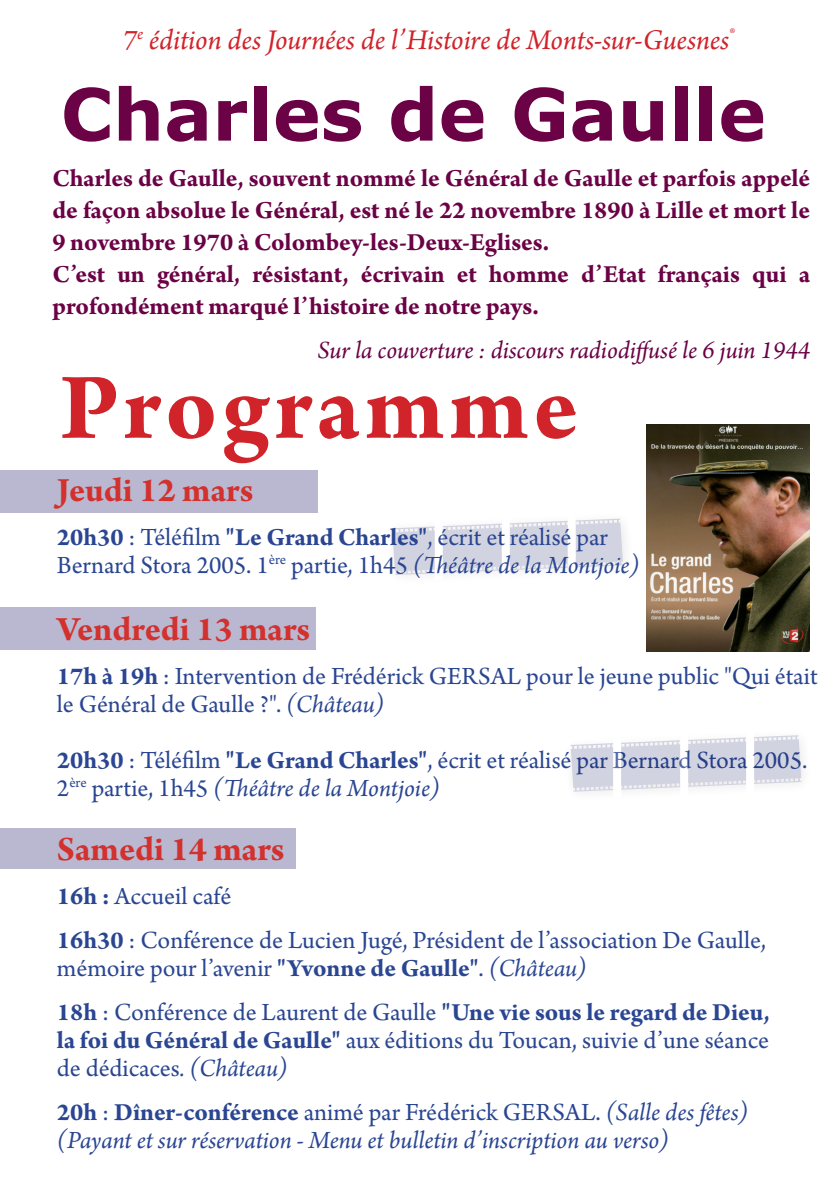
<style>
.page{position:relative;width:840px;height:1191px;background:#fff}
.page>*{position:absolute;margin:0;border:0;box-sizing:border-box;transform-origin:0 0}
.t1{font:700 100px "Arno Pro";letter-spacing:.045em;color:#d1232a}
.t2{font:700 72px "Verdana";color:#6a0245}
.t3{font:700 36px "Arno Pro";letter-spacing:-.005em;color:#d3312e}
.t4{font:italic 30px "Arno Pro";letter-spacing:-.005em;color:#d1232a}
.t5{font:26px/28px "Arno Pro";color:#2a4692}
.t6{font:700 26px/32px "Arno Pro";letter-spacing:-.005em;color:#6a0245}
.t7{font:italic 26px/28px "Arno Pro";letter-spacing:-.005em;color:#2a4692}
.t8{font:italic 26px "Arno Pro";letter-spacing:-.005em;color:#6a0245}
.s1{font-weight:700}
.s2{font-style:italic}
.s3{font-weight:700;font-style:normal}
.s4{font-style:normal}
</style>
<div class="page">
<svg style="left:392px;top:518px;width:230px;height:57px"></svg>
<div style="left:434px;top:502px;width:8px;height:78px;background:#fff"></div>
<div style="left:501px;top:506px;width:8px;height:78px;background:#fff"></div>
<div style="left:567px;top:498px;width:8px;height:78px;background:#fff"></div>
<div style="left:0;top:828px;width:296px;height:40px;background:#b9b8d0"></div>
<div style="left:0;top:471px;width:317px;height:42px;background:#b9b8d0"></div>
<div style="left:0;top:608px;width:316px;height:42px;background:#b9b8d0"></div>
<svg style="left:570px;top:735px;width:231px;height:56px"></svg>
<div style="left:612px;top:718px;width:8px;height:79px;background:#fff"></div>
<div style="left:679px;top:723px;width:8px;height:78px;background:#fff"></div>
<div style="left:745px;top:715px;width:8px;height:78px;background:#fff"></div>
<img style="left:646px;top:424px;width:162px;height:227px">
<p class="t4" style="left:123px;top:22px;width:612px">7<sup>e</sup> édition des Journées de l’Histoire de Monts-sur-Guesnes<sup>®</sup></p>
<h2 class="t2" style="left:61px;top:63px;width:706px">Charles de Gaulle</h2>
<p class="t6" style="left:52px;top:163px;width:758px">Charles de Gaulle, souvent nommé le Général de Gaulle et parfois appelé de façon absolue le Général, est né le 22 novembre 1890 à Lille et mort le 9 novembre 1970 à Colombey-les-Deux-Eglises.<br>C’est un général, résistant, écrivain et homme d’Etat français qui a profondément marqué l’histoire de notre pays.</p>
<p class="t8" style="left:317px;top:335px;width:494px">Sur la couverture : discours radiodiffusé le 6 juin 1944</p>
<h1 class="t1" style="left:60px;top:349px;width:519px">Programme</h1>
<h3 class="t3" style="left:57px;top:469px;width:198px">Jeudi 12 mars</h3>
<p class="t5" style="left:57px;top:524px;width:583px"><span class="s1">20h30</span> : Téléfilm <span class="s1">"Le Grand Charles"</span>, écrit et réalisé par<br>Bernard Stora 2005. 1<sup>ère</sup> partie, 1h45 <span class="s2">(Théâtre de la Montjoie)</span></p>
<h3 class="t3" style="left:57px;top:608px;width:255px">Vendredi 13 mars</h3>
<p class="t5" style="left:57px;top:663px;width:761px"><span class="s1">17h à 19h</span> : Intervention de Frédérick GERSAL pour le jeune public "Qui était le Général de Gaulle ?". <span class="s2">(Château)</span></p>
<p class="t5" style="left:57px;top:747px;width:751px"><span class="s1">20h30</span> : Téléfilm <span class="s1">"Le Grand Charles"</span>, écrit et réalisé par Bernard Stora 2005.<br>2<sup>ère</sup> partie, 1h45 <span class="s2">(Théâtre de la Montjoie)</span></p>
<h3 class="t3" style="left:57px;top:828px;width:229px">Samedi 14 mars</h3>
<p class="t5" style="left:57px;top:875px;width:710px;line-height:44px"><span class="s1">16h :</span> Accueil café<br><span class="s1">16h30</span> : Conférence de Lucien Jugé, Président de l’association De Gaulle,</p>
<p class="t5" style="left:57px;top:947px;width:714px;line-height:44px">mémoire pour l’avenir <span class="s1">"Yvonne de Gaulle"</span>. <span class="s2">(Château)<br></span><span class="s1">18h</span> : Conférence de Laurent de Gaulle <span class="s1">"Une vie sous le regard de Dieu,</span></p>
<p class="t5" style="left:57px;top:1027px;width:713px"><span class="s1">la foi du Général de Gaulle"</span> aux éditions du Toucan, suivie d’une séance de dédicaces<span class="s2">. (Château)</span></p>
<p class="t7" style="left:57px;top:1099px;width:692px"><span class="s3">20h</span> <span class="s4">:</span> <span class="s3">Dîner-conférence</span> <span class="s4">animé par Frédérick GERSAL.</span> (Salle des fêtes) (Payant et sur réservation - Menu et bulletin d’inscription au verso)</p>
</div>
